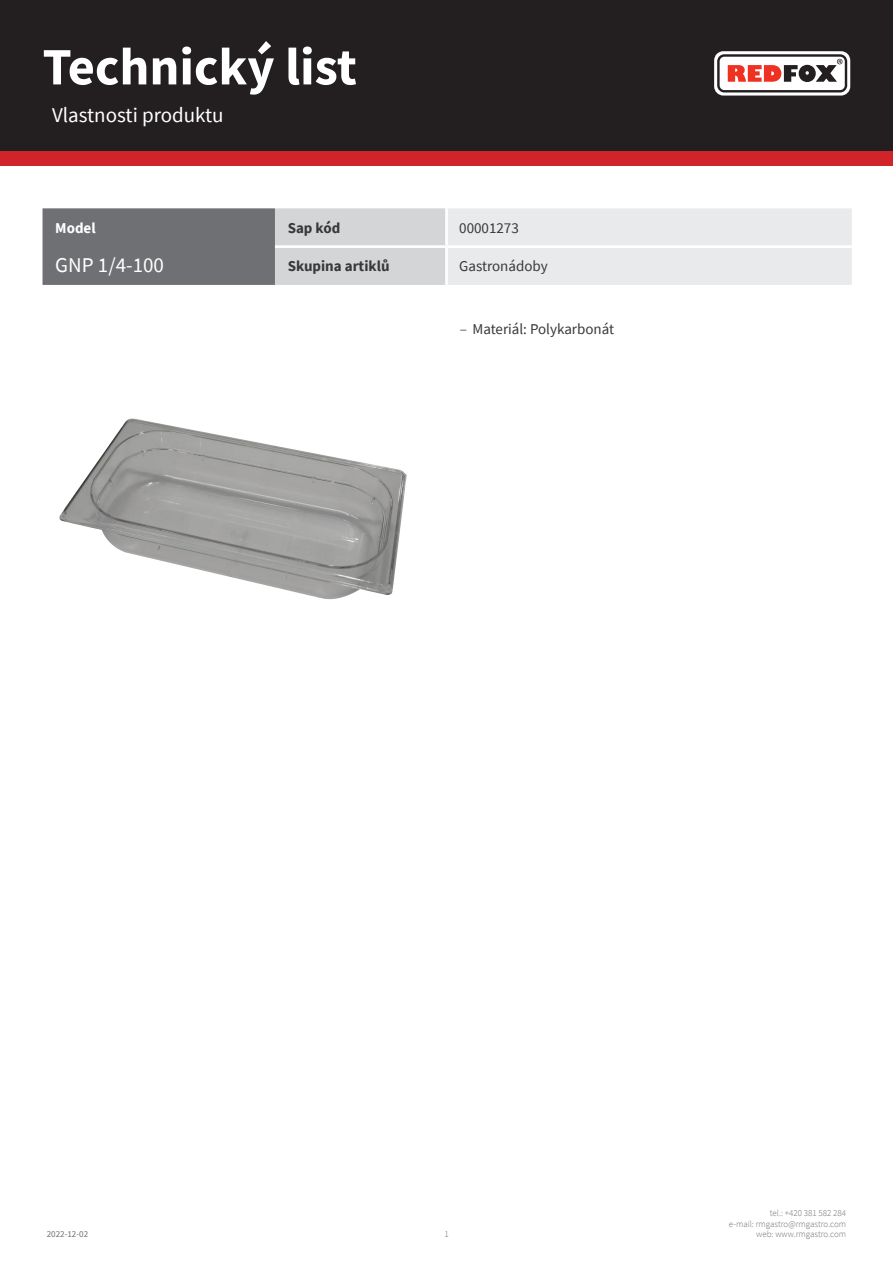
<style>
.page{position:relative;width:893px;height:1263px;background:#fff}
.page>*{position:absolute;margin:0;border:0;box-sizing:border-box;transform-origin:0 0}
.t1{font:700 52.5px "Source Sans Pro";color:#fff}
.kapitola{font:21px "Source Sans Pro";color:#fff}
.tabulka_-_headline{font:21px "Source Sans Pro";color:#fff}
.tabulka_-_text{font:15px "Source Sans Pro";color:#383839}
.tabulka_-_text-2{font:700 15px "Source Sans Pro";color:#383839}
.tabulka_-_text-3{font:700 15px "Source Sans Pro";color:#fff}
.t2{font:300 9px/10.8px "Source Sans Pro";color:#6f7073;text-align:right}
.t3{font:9px "Source Sans Pro";color:#6f7073}
.s1{font-weight:300}
</style>
<div class="page">
<div style="left:0;top:0;width:893px;height:166px;background:#d1232a"></div>
<div style="left:0;top:0;width:893px;height:151px;background:#231f20"></div>
<svg style="left:714px;top:51px;width:136px;height:45px"></svg>
<img style="left:59px;top:418px;width:348px;height:182px">
<svg style="left:43px;top:208px;width:809px;height:77px;background:#c0c1c3"></svg>
<hr style="left:445px;top:208px;width:3px;height:37px;background:#fff">
<hr style="left:275px;top:245px;width:171px;height:3px;background:#fff">
<hr style="left:446px;top:245px;width:406px;height:3px;background:#fff">
<hr style="left:445px;top:248px;width:3px;height:37px;background:#fff">
<h1 class="t1" style="left:43px;top:31px;width:316px">Technický list</h1>
<p class="kapitola" style="left:52px;top:101px;width:173px">Vlastnosti produktu</p>
<p class="tabulka_-_text-3" style="left:55px;top:218px;width:42px">Model</p>
<p class="tabulka_-_text-2" style="left:288px;top:218px;width:54px">Sap kód</p>
<p class="tabulka_-_text" style="left:459px;top:219px;width:61px">00001273</p>
<p class="tabulka_-_headline" style="left:55px;top:251px;width:110px">GNP 1/4-100</p>
<p class="tabulka_-_text-2" style="left:288px;top:256px;width:103px">Skupina artiklů</p>
<p class="tabulka_-_text" style="left:459px;top:257px;width:90px">Gastronádoby</p>
<p class="tabulka_-_text" style="left:460px;top:320px;width:156px"><span class="s1">–</span> Materiál: Polykarbonát</p>
<p class="t3" style="left:47px;top:1229px;width:43px">2022-12-02</p>
<p class="t2" style="left:444px;top:1229px;width:6px">1</p>
<p class="t2" style="left:729px;top:1207px;width:119px">tel.: +420 381 582 284<br>e-mail: rmgastro@rmgastro.com web: www.rmgastro.com</p>
</div>
